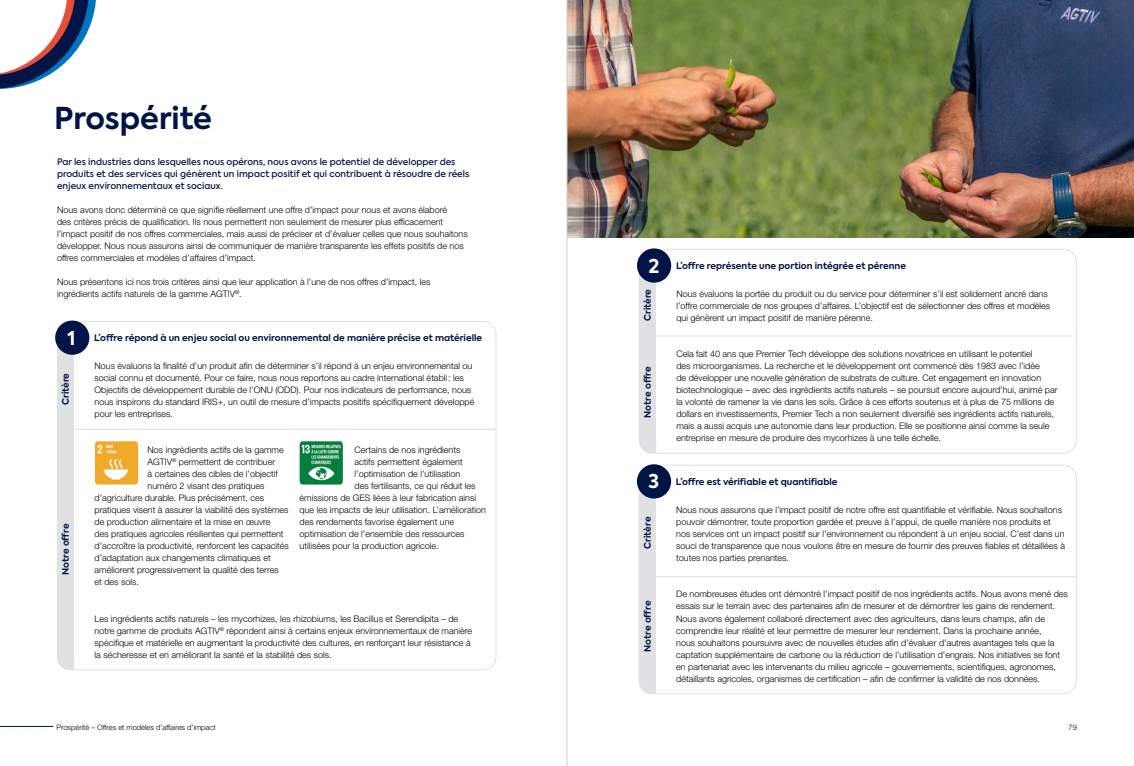
<style>
.page{position:relative;width:1134px;height:766px;background:#fff}
.page>*{position:absolute;margin:0;border:0;box-sizing:border-box;transform-origin:0 0}
.t1{font:700 30px "Axiforma";color:#001446}
.t2{font:700 19px "Axiforma";color:#fff}
.t3{font:300 9px/12px "Helvetica Neue LT Std";color:#000}
.t4{font:700 9px "Axiforma";color:#001446}
.t5{font:500 9px/12px "Axiforma";color:#001446}
.t6{font:300 7.5px "Helvetica Neue LT Std";color:#000}
</style>
<div class="page">
<hr style="left:0;top:726px;width:53px;height:1px;background:#001446">
<svg style="left:0;top:0;width:96px;height:89px"></svg>
<img style="left:568px;top:0;width:566px;height:237px">
<hr style="left:58px;top:429px;width:438px;height:1px;background:#e0e1e2">
<img style="left:95px;top:441px;width:43px;height:43px">
<img style="left:300px;top:441px;width:43px;height:43px">
<div style="left:58px;top:341px;width:16px;height:88px;background:#e0e1e2"></div>
<div style="left:58px;top:417px;width:16px;height:243px;background:#e0e1e2"></div>
<div style="left:55px;top:320px;width:34px;height:34px;background:#001446;border-radius:50%"></div>
<svg style="left:58px;top:660px;width:16px;height:9px"></svg>
<div style="left:639px;top:249px;width:438px;height:204px;border:1px solid #e0e1e2;border-radius:13px"></div>
<div style="left:639px;top:464px;width:438px;height:230px;border:1px solid #e0e1e2;border-radius:13px"></div>
<hr style="left:639px;top:335px;width:438px;height:1px;background:#e0e1e2">
<hr style="left:639px;top:576px;width:438px;height:1px;background:#e0e1e2">
<div style="left:639px;top:269px;width:17px;height:64px;background:#e0e1e2"></div>
<div style="left:639px;top:485px;width:17px;height:87px;background:#e0e1e2"></div>
<div style="left:639px;top:320px;width:17px;height:122px;background:#e0e1e2"></div>
<div style="left:639px;top:572px;width:17px;height:111px;background:#e0e1e2"></div>
<div style="left:637px;top:248px;width:34px;height:34px;background:#001446;border-radius:50%"></div>
<div style="left:637px;top:464px;width:34px;height:34px;background:#001446;border-radius:50%"></div>
<svg style="left:639px;top:442px;width:17px;height:11px"></svg>
<svg style="left:639px;top:683px;width:17px;height:10px"></svg>
<hr style="left:567px;top:0;width:1px;height:765px;background:#cecfcd">
<h1 class="t1" style="left:54px;top:98px;width:159px">Prospérité</h1>
<p class="t5" style="left:57px;top:156px;width:414px">Par les industries dans lesquelles nous opérons, nous avons le potentiel de développer des produits et des services qui génèrent un impact positif et qui contribuent à résoudre de réels enjeux environnementaux et sociaux.</p>
<p class="t3" style="left:57px;top:204px;width:412px">Nous avons donc déterminé ce que signifie réellement une offre d’impact pour nous et avons élaboré<br>des critères précis de qualification. Ils nous permettent non seulement de mesurer plus efficacement l’impact positif de nos offres commerciales, mais aussi de préciser et d’évaluer celles que nous souhaitons développer. Nous nous assurons ainsi de communiquer de manière transparente les effets positifs de nos offres commerciales et modèles d’affaires d’impact.</p>
<p class="t3" style="left:57px;top:276px;width:375px">Nous présentons ici nos trois critères ainsi que leur application à l’une de nos offres d’impact, les ingrédients actifs naturels de la gamme AGTIV<sup>®</sup>.</p>
<h2 class="t2" style="left:68px;top:325px;width:9px">1</h2>
<p class="t4" style="left:60px;top:405px;width:34px;rotate:-90deg">Critère</p>
<p class="t4" style="left:60px;top:574px;width:53px;rotate:-90deg">Notre offre</p>
<p class="t4" style="left:94px;top:332px;width:389px">L’offre répond à un enjeu social ou environnemental de manière précise et matérielle</p>
<p class="t3" style="left:94px;top:360px;width:381px">Nous évaluons la finalité d’un produit afin de déterminer s’il répond à un enjeu environnemental ou social connu et documenté. Pour ce faire, nous nous reportons au cadre international établi: les Objectifs de développement durable de l’ONU (ODD). Pour nos indicateurs de performance, nous nous inspirons du standard IRIS+, un outil de mesure d’impacts positifs spécifiquement développé pour les entreprises.</p>
<p class="t3" style="left:147px;top:444px;width:138px">Nos ingrédients actifs de la gamme</p>
<p class="t3" style="left:147px;top:456px;width:129px">AGTIV<sup>®</sup> permettent de contribuer</p>
<p class="t3" style="left:147px;top:468px;width:132px">à certaines des cibles de l’objectif</p>
<p class="t3" style="left:147px;top:480px;width:119px">numéro 2 visant des pratiques</p>
<p class="t3" style="left:94px;top:492px;width:171px">d’agriculture durable. Plus précisément, ces</p>
<p class="t3" style="left:94px;top:504px;width:196px">pratiques visent à assurer la viabilité des systèmes</p>
<p class="t3" style="left:94px;top:516px;width:178px">de production alimentaire et la mise en œuvre</p>
<p class="t3" style="left:94px;top:528px;width:191px">des pratiques agricoles résilientes qui permettent</p>
<p class="t3" style="left:94px;top:540px;width:196px">d’accroître la productivité, renforcent les capacités</p>
<p class="t3" style="left:94px;top:552px;width:178px">d’adaptation aux changements climatiques et</p>
<p class="t3" style="left:94px;top:564px;width:186px">améliorent progressivement la qualité des terres</p>
<p class="t3" style="left:94px;top:576px;width:46px">et des sols.</p>
<p class="t3" style="left:94px;top:612px;width:379px">Les ingrédients actifs naturels – les mycorhizes, les rhizobiums, les Bacillus et Serendipita – de notre gamme de produits AGTIV<sup>®</sup> répondent ainsi à certains enjeux environnementaux de manière spécifique et matérielle en augmentant la productivité des cultures, en renforçant leur résistance à la sécheresse et en améliorant la santé et la stabilité des sols.</p>
<p class="t3" style="left:355px;top:444px;width:107px">Certains de nos ingrédients</p>
<p class="t3" style="left:355px;top:456px;width:110px">actifs permettent également</p>
<p class="t3" style="left:355px;top:468px;width:107px">l’optimisation de l’utilisation</p>
<p class="t3" style="left:355px;top:480px;width:122px">des fertilisants, ce qui réduit les</p>
<p class="t3" style="left:300px;top:492px;width:178px">émissions de GES liées à leur fabrication ainsi</p>
<p class="t3" style="left:300px;top:504px;width:188px">que les impacts de leur utilisation. L’amélioration</p>
<p class="t3" style="left:300px;top:516px;width:156px">des rendements favorise également une</p>
<p class="t3" style="left:300px;top:528px;width:166px">optimisation de l’ensemble des ressources</p>
<p class="t3" style="left:300px;top:540px;width:141px">utilisées pour la production agricole.</p>
<h2 class="t2" style="left:648px;top:253px;width:13px">2</h2>
<p class="t4" style="left:641px;top:321px;width:34px;rotate:-90deg">Critère</p>
<p class="t4" style="left:641px;top:417px;width:53px;rotate:-90deg">Notre offre</p>
<h2 class="t2" style="left:648px;top:468px;width:12px">3</h2>
<p class="t4" style="left:641px;top:548px;width:34px;rotate:-90deg">Critère</p>
<p class="t4" style="left:641px;top:651px;width:53px;rotate:-90deg">Notre offre</p>
<p class="t4" style="left:676px;top:260px;width:232px">L’offre représente une portion intégrée et pérenne</p>
<p class="t3" style="left:676px;top:288px;width:375px">Nous évaluons la portée du produit ou du service pour déterminer s’il est solidement ancré dans l’offre commerciale de nos groupes d’affaires. L’objectif est de sélectionner des offres et modèles qui génèrent un impact positif de manière pérenne.</p>
<p class="t3" style="left:676px;top:348px;width:383px">Cela fait 40 ans que Premier Tech développe des solutions novatrices en utilisant le potentiel<br>des microorganismes. La recherche et le développement ont commencé dès 1983 avec l’idée<br>de développer une nouvelle génération de substrats de culture. Cet engagement en innovation biotechnologique – avec des ingrédients actifs naturels – se poursuit encore aujourd’hui, animé par la volonté de ramener la vie dans les sols. Grâce à ces efforts soutenus et à plus de 75 millions de dollars en investissements, Premier Tech a non seulement diversifié ses ingrédients actifs naturels, mais a aussi acquis une autonomie dans leur production. Elle se positionne ainsi comme la seule entreprise en mesure de produire des mycorhizes à une telle échelle.</p>
<p class="t4" style="left:676px;top:475px;width:163px">L’offre est vérifiable et quantifiable</p>
<p class="t3" style="left:676px;top:504px;width:390px">Nous nous assurons que l’impact positif de notre offre est quantifiable et vérifiable. Nous souhaitons pouvoir démontrer, toute proportion gardée et preuve à l’appui, de quelle manière nos produits et nos services ont un impact positif sur l’environnement ou répondent à un enjeu social. C’est dans un souci de transparence que nous voulons être en mesure de fournir des preuves fiables et détaillées à toutes nos parties prenantes.</p>
<p class="t3" style="left:676px;top:588px;width:393px">De nombreuses études ont démontré l’impact positif de nos ingrédients actifs. Nous avons mené des essais sur le terrain avec des partenaires afin de mesurer et de démontrer les gains de rendement.<br>Nous avons également collaboré directement avec des agriculteurs, dans leurs champs, afin de comprendre leur réalité et leur permettre de mesurer leur rendement. Dans la prochaine année,<br>nous souhaitons poursuivre avec de nouvelles études afin d’évaluer d’autres avantages tels que la captation supplémentaire de carbone ou la réduction de l’utilisation d’engrais. Nos initiatives se font en partenariat avec les intervenants du milieu agricole – gouvernements, scientifiques, agronomes, détaillants agricoles, organismes de certification – afin de confirmer la validité de nos données.</p>
<p class="t6" style="left:57px;top:722px;width:161px">Prospérité – Offres et modèles d’affaires d’impact</p>
<p class="t6" style="left:1069px;top:722px;width:10px">79</p>
</div>
